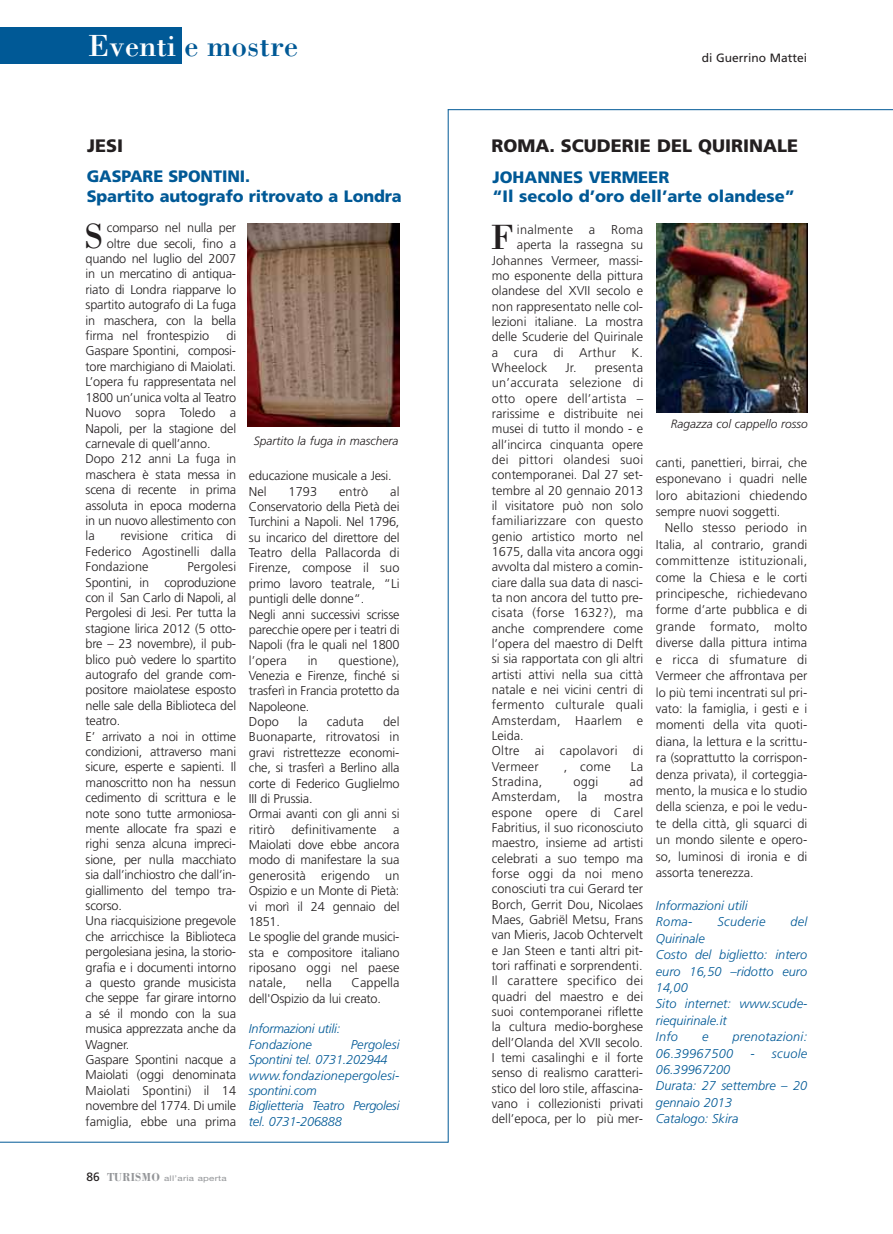
<style>
.page{position:relative;width:893px;height:1234px;background:#fff}
.page>*{position:absolute;margin:0;border:0;box-sizing:border-box;transform-origin:0 0}
.t1{font:36.15px "Bodoni";color:#231f20}
.t2{font:31.5px "Bodoni";color:#005996}
.t3{font:900 18px "Frutiger";color:#231f20}
.t4{font:900 16.5px/19.8px "Frutiger";letter-spacing:-.005em;color:#005996}
.t5{font:300 12.75px/15.3px "Frutiger";letter-spacing:-.015em;color:#231f20}
.t6{font:italic 300 12.75px/16.4px "Frutiger";color:#005996}
.t7{font:300 12.75px "Frutiger";letter-spacing:.02em;color:#231f20}
.t8{font:300 12.75px "Frutiger";letter-spacing:.005em;color:#231f20}
.t9{font:italic 300 12.75px/16.4px "Frutiger";letter-spacing:.02em;color:#005996}
.t10{font:italic 300 12px "Frutiger";color:#231f20}
.t11{font:12px "Frutiger";color:#231f20}
.t12{font:7.8px "Helvetica Neue";letter-spacing:.03em;color:#939598;scale:1.25 1}
.s1{color:#fff}
.s2{font-family:"Frutiger";font-size:12px;color:#231f20}
.s3{font-family:"Bodoni";font-weight:700;font-size:12px}
</style>
<div class="page">
<div style="left:0;top:28px;width:181px;height:36px;background:#005996"></div>
<hr style="left:0;top:1141px;width:448px;height:1px;background:#005996">
<hr style="left:448px;top:109px;width:445px;height:1px;background:#005996">
<hr style="left:448px;top:109px;width:1px;height:1033px;background:#005996">
<img style="left:656px;top:224px;width:151px;height:188px">
<img style="left:248px;top:223px;width:152px;height:203px">
<h2 class="t2" style="left:88px;top:30px;width:211px"><span class="s1">Eventi</span> e mostre</h2>
<h3 class="t3" style="left:87px;top:138px;width:37px">JESI</h3>
<p class="t4" style="left:87px;top:169px;width:317px">GASPARE SPONTINI.<br>Spartito autografo ritrovato a Londra</p>
<h1 class="t1" style="left:84px;top:217px;width:22px">S</h1>
<p class="t5" style="left:107px;top:222px;width:131px">comparso nel nulla per</p>
<p class="t5" style="left:107px;top:237px;width:131px">oltre due secoli, fino a</p>
<p class="t5" style="left:86px;top:253px;width:152px">quando nel luglio del 2007</p>
<p class="t5" style="left:86px;top:268px;width:152px">in un mercatino di antiqua-</p>
<p class="t5" style="left:86px;top:284px;width:152px">riato di Londra riapparve lo</p>
<p class="t5" style="left:86px;top:299px;width:152px">spartito autografo di La fuga</p>
<p class="t5" style="left:86px;top:314px;width:152px">in maschera, con la bella</p>
<p class="t5" style="left:86px;top:330px;width:125px">firma nel frontespizio</p>
<p class="t5" style="left:86px;top:330px;width:152px;text-indent:141px">di<br>Gaspare Spontini, composi&shy;tore marchigiano di Maiolati.<br>L’opera fu rappresentata nel<br>1800 un’unica volta al Teatro<br>Nuovo sopra Toledo a<br>Napoli, per la stagione del carnevale di quell’anno.<br>Dopo 212 anni La fuga in maschera è stata messa in scena di recente in prima assoluta in epoca moderna in un nuovo allestimento con la</p>
<p class="t5" style="left:86px;top:530px;width:152px;text-align:justify;text-indent:35px">revisione critica di Federico Agostinelli dalla Fondazione</p>
<p class="t5" style="left:86px;top:561px;width:152px;text-indent:102px">Pergolesi<br>Spontini, in coproduzione con il San Carlo di Napoli, al<br>Pergolesi di Jesi. Per tutta la stagione lirica 2012 (5 otto&shy;bre – 23 novembre), il pub&shy;blico può vedere lo spartito autografo del grande com&shy;positore maiolatese esposto nelle sale della Biblioteca del teatro.<br>E’ arrivato a noi in ottime condizioni, attraverso mani sicure, esperte e sapienti. Il manoscritto non ha nessun cedimento di scrittura e le note sono tutte armoniosa&shy;mente allocate fra spazi e righi senza alcuna impreci&shy;sione, per nulla macchiato sia dall’inchiostro che dall’in&shy;giallimento del tempo tra&shy;scorso.<br>Una riacquisizione pregevole che arricchisce la Biblioteca pergolesiana jesina, la storio&shy;grafia e i documenti intorno a questo grande musicista che seppe far girare intorno a sé il mondo con la sua musica apprezzata anche da<br>Wagner.<br>Gaspare Spontini nacque a<br>Maiolati (oggi denominata<br>Maiolati Spontini) il 14 novembre del 1774. Di umile famiglia, ebbe una prima</p>
<p class="t10" style="left:254px;top:435px;width:146px">Spartito la fuga in maschera</p>
<p class="t5" style="left:249px;top:470px;width:144px">educazione musicale a Jesi.<br>Nel</p>
<p class="t5" style="left:249px;top:485px;width:152px;text-indent:141px">al<br>Conservatorio della Pietà dei<br>Turchini a Napoli. Nel 1796, su incarico del direttore del<br>Teatro della Pallacorda di<br>Firenze, compose il suo primo lavoro teatrale, “Li puntigli delle donne“.<br>Negli anni successivi scrisse parecchie opere per i teatri di<br>Napoli (fra le quali nel 1800 l’opera</p>
<p class="t5" style="left:289px;top:485px;width:30px">1793</p>
<p class="t5" style="left:339px;top:485px;width:31px">entrò</p>
<p class="t5" style="left:249px;top:654px;width:152px;text-indent:90px">questione),<br>Venezia e Firenze, finché si trasferì in Francia protetto da<br>Napoleone.<br>Dopo</p>
<p class="t5" style="left:308px;top:654px;width:11px">in</p>
<p class="t5" style="left:249px;top:716px;width:152px;text-indent:134px">del<br>Buonaparte, ritrovatosi in gravi ristrettezze economi&shy;che, si trasferì a Berlino alla corte di Federico Guglielmo<br>III di Prussia.<br>Ormai avanti con gli anni si ritirò</p>
<p class="t5" style="left:298px;top:716px;width:11px">la</p>
<p class="t5" style="left:327px;top:716px;width:39px">caduta</p>
<p class="t8" style="left:291px;top:823px;width:87px">definitivamente</p>
<p class="t5" style="left:249px;top:823px;width:152px;text-indent:144px">a<br>Maiolati dove ebbe ancora modo di manifestare la sua generosità erigendo un<br>Ospizio e un Monte di Pietà: vi morì il 24 gennaio del<br>1851.<br>Le spoglie del grande musici&shy;sta e compositore italiano riposano oggi nel paese natale,</p>
<p class="t5" style="left:249px;top:977px;width:152px;text-indent:103px">Cappella dell'Ospizio da lui creato.</p>
<p class="t6" style="left:249px;top:1023px;width:93px;line-height:15.3px">Informazioni utili:<br>Fondazione</p>
<p class="t5" style="left:306px;top:977px;width:27px">nella</p>
<p class="t6" style="left:249px;top:1038px;width:152px;line-height:15.3px;text-indent:102px">Pergolesi<br>Spontini tel. 0731.202944 www.fondazionepergolesi&shy;spontini.com<br>Biglietteria Teatro Pergolesi tel. 0731-206888</p>
<p class="t12" style="left:86px;top:1175px;width:114px"><span class="s2">86</span> <span class="s3">TURISMO</span> all’aria aperta</p>
<p class="t11" style="left:702px;top:52px;width:107px">di Guerrino Mattei</p>
<h3 class="t3" style="left:491px;top:138px;width:308px">ROMA. SCUDERIE DEL QUIRINALE</h3>
<p class="t4" style="left:492px;top:170px;width:304px">JOHANNES VERMEER<br>“Il secolo d’oro dell’arte olandese”</p>
<h1 class="t1" style="left:491px;top:219px;width:24px">F</h1>
<p class="t7" style="left:517px;top:224px;width:128px">inalmente a Roma</p>
<p class="t5" style="left:517px;top:239px;width:128px">aperta la rassegna su</p>
<p class="t8" style="left:492px;top:254px;width:153px">Johannes Vermeer, massi-</p>
<p class="t5" style="left:492px;top:270px;width:153px">mo esponente della pittura</p>
<p class="t5" style="left:492px;top:285px;width:153px">olandese del XVII secolo e</p>
<p class="t5" style="left:492px;top:300px;width:153px">non rappresentato nelle col-</p>
<p class="t5" style="left:492px;top:316px;width:153px">lezioni italiane. La mostra</p>
<p class="t5" style="left:492px;top:331px;width:153px">delle Scuderie del Quirinale</p>
<p class="t7" style="left:492px;top:346px;width:153px">a cura di Arthur K.</p>
<p class="t7" style="left:492px;top:362px;width:57px">Wheelock</p>
<p class="t5" style="left:492px;top:362px;width:153px;text-indent:74px">Jr. presenta un’accurata selezione di otto opere dell’artista – rarissime e distribuite nei musei di tutto il mondo - e all’incirca cinquanta opere dei pittori olandesi suoi contemporanei. Dal 27 set&shy;tembre al 20 gennaio 2013 il visitatore può non solo familiarizzare con questo genio artistico morto nel<br>1675, dalla vita ancora oggi avvolta dal mistero a comin&shy;ciare dalla sua data di nasci&shy;ta non ancora del tutto pre&shy;cisata (forse 1632?), ma anche comprendere come l’opera del maestro di Delft si sia rapportata con gli altri artisti attivi nella sua città natale e nei vicini centri di fermento culturale quali<br>Amsterdam, Haarlem e<br>Leida.<br>Oltre ai capolavori di<br>Vermeer</p>
<p class="t5" style="left:564px;top:760px;width:48px">, come</p>
<p class="t5" style="left:631px;top:760px;width:14px">La</p>
<p class="t7" style="left:492px;top:775px;width:52px">Stradina,</p>
<p class="t5" style="left:573px;top:775px;width:26px">oggi</p>
<p class="t5" style="left:629px;top:775px;width:15px">ad</p>
<p class="t7" style="left:492px;top:791px;width:70px">Amsterdam,</p>
<p class="t5" style="left:578px;top:791px;width:11px">la</p>
<p class="t5" style="left:492px;top:791px;width:153px;text-align:justify;text-indent:112px">mostra espone opere di Carel Fabritius, il suo riconosciuto maestro, insieme ad artisti celebrati a suo tempo ma forse oggi da noi meno conosciuti tra cui Gerard ter Borch, Gerrit Dou, Nicolaes Maes, Gabriël Metsu, Frans van Mieris, Jacob Ochtervelt e Jan Steen e tanti altri pit&shy;tori raffinati e sorprendenti.<br>Il carattere specifico dei quadri del maestro e dei suoi contemporanei riflette la cultura medio-borghese dell’Olanda del XVII secolo.<br>I temi casalinghi e il forte senso di realismo caratteri&shy;stico del loro stile, affascina&shy;vano i collezionisti privati dell’epoca, per lo più mer-</p>
<p class="t10" style="left:671px;top:418px;width:138px">Ragazza col cappello rosso</p>
<p class="t5" style="left:656px;top:456px;width:153px;line-height:16.4px;text-align:justify">canti, panettieri, birrai, che esponevano i quadri nelle loro abitazioni chiedendo sempre nuovi soggetti.</p>
<p class="t5" style="left:656px;top:521px;width:153px;line-height:16.4px;text-align:justify;text-indent:9px">Nello stesso periodo in Italia, al contrario, grandi committenze istituzionali, come la Chiesa e le corti principesche, richiedevano forme d’arte pubblica e di grande formato, molto diverse dalla pittura intima e ricca di sfumature di Vermeer che affrontava per lo più temi incentrati sul pri&shy;vato: la famiglia, i gesti e i momenti della vita quoti&shy;diana, la lettura e la scrittu&shy;ra (soprattutto la corrispon&shy;denza privata), il corteggia&shy;mento, la musica e lo studio della scienza, e poi le vedu&shy;te della città, gli squarci di un mondo silente e opero&shy;so, luminosi di ironia e di assorta tenerezza.</p>
<p class="t6" style="left:656px;top:899px;width:93px">Informazioni utili<br>Roma-</p>
<p class="t9" style="left:717px;top:915px;width:50px">Scuderie</p>
<p class="t6" style="left:790px;top:915px;width:18px">del</p>
<p class="t6" style="left:656px;top:931px;width:153px">Quirinale<br>Costo del biglietto: intero euro 16,50 –ridotto euro<br>14,00<br>Sito internet: www.scude&shy;riequirinale.it<br>Info</p>
<p class="t9" style="left:656px;top:1030px;width:153px;text-indent:76px">prenotazioni:<br>06.39967500</p>
<p class="t6" style="left:702px;top:1030px;width:8px">e</p>
<p class="t6" style="left:750px;top:1046px;width:58px">- scuole</p>
<p class="t6" style="left:656px;top:1063px;width:153px">06.39967200<br>Durata: 27 settembre – 20 gennaio 2013<br>Catalogo: Skira</p>
</div>
